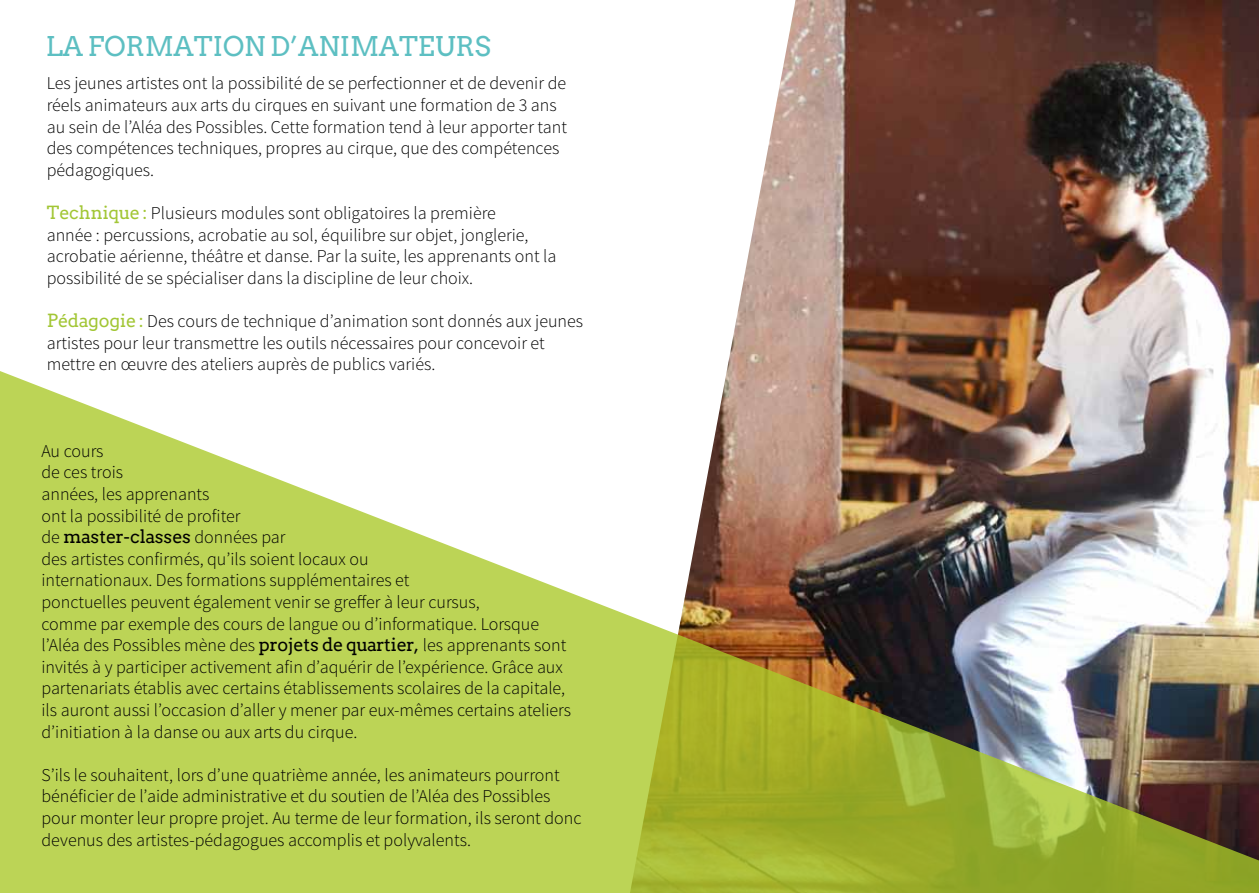
<style>
.page{position:relative;width:1259px;height:893px;background:#fff}
.page>*{position:absolute;margin:0;border:0;box-sizing:border-box;transform-origin:0 0}
.t1{font:27px "Twentytwelve Slab";color:#5dbfc2}
.t2{font:300 18px/21.6px "Source Sans Pro";color:#000}
.t3{font:18px "Twentytwelve Slab";color:#000}
.s1{font-family:"Twentytwelve Slab";font-weight:400;color:#a2c635}
.s2{font-family:"Source Sans Pro";font-weight:300}
.s3{font-family:"Twentytwelve Slab";font-weight:400}
</style>
<div class="page">
<img style="left:795px;top:0;width:464px;height:254px">
<svg style="left:748px;top:4px;width:47px;height:250px"></svg>
<img style="left:0;top:254px;width:1259px;height:639px">
<h1 class="t1" style="left:46px;top:30px;width:446px">LA FORMATION D’ANIMATEURS</h1>
<p class="t2" style="left:47px;top:73px;width:522px">Les jeunes artistes ont la possibilité de se perfectionner et de devenir de réels animateurs aux arts du cirques en suivant une formation de 3 ans au sein de l’Aléa des Possibles. Cette formation tend à leur apporter tant des compétences techniques, propres au cirque, que des compétences pédagogiques.</p>
<p class="t2" style="left:47px;top:202px;width:511px"><span class="s1">Technique :</span> Plusieurs modules sont obligatoires la première<br>année : percussions, acrobatie au sol, équilibre sur objet, jonglerie, acrobatie aérienne, théâtre et danse. Par la suite, les apprenants ont la possibilité de se spécialiser dans la discipline de leur choix.</p>
<p class="t2" style="left:47px;top:310px;width:538px"><span class="s1">Pédagogie :</span> Des cours de technique d’animation sont donnés aux jeunes artistes pour leur transmettre les outils nécessaires pour concevoir et mettre en œuvre des ateliers auprès de publics variés.</p>
<p class="t2" style="left:41px;top:440px;width:201px">Au cours<br>de ces trois<br>années, les apprenants<br>ont la possibilité de profiter</p>
<p class="t3" style="left:41px;top:526px;width:246px"><span class="s2">de</span> master-classes <span class="s2">données par</span></p>
<p class="t2" style="left:41px;top:548px;width:531px">des artistes confirmés, qu’ils soient locaux ou<br>internationaux. Des formations supplémentaires et<br>ponctuelles peuvent également venir se greffer à leur cursus,<br>comme par exemple des cours de langue ou d’informatique. Lorsque l’Aléa des Possibles mène des <span class="s3">projets de quartier,</span> les apprenants sont invités à y participer activement afin d’aquérir de l’expérience. Grâce aux partenariats établis avec certains établissements scolaires de la capitale, ils auront aussi l’occasion d’aller y mener par eux-mêmes certains ateliers d’initiation à la danse ou aux arts du cirque.</p>
<p class="t2" style="left:41px;top:764px;width:541px">S’ils le souhaitent, lors d’une quatrième année, les animateurs pourront bénéficier de l’aide administrative et du soutien de l’Aléa des Possibles pour monter leur propre projet. Au terme de leur formation, ils seront donc devenus des artistes-pédagogues accomplis et polyvalents.</p>
</div>
